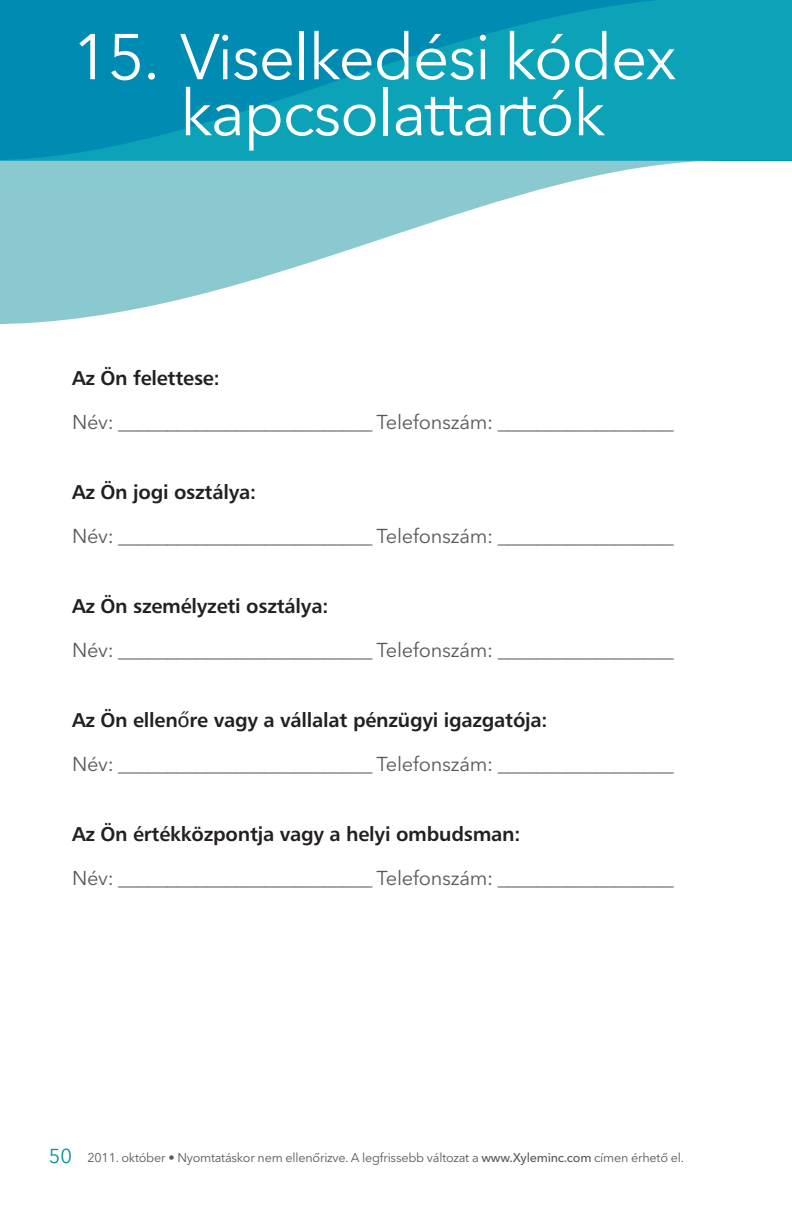
<style>
.page{position:relative;width:792px;height:1224px;background:#fff}
.page>*{position:absolute;margin:0;border:0;box-sizing:border-box;transform-origin:0 0}
.t1{font:64px/56px "Avenir Next LT Com";letter-spacing:-.025em;color:#fff;text-align:center}
.t2{font:20px "Avenir Next LT Com";letter-spacing:-.01em;color:#57585a}
.t3{font:20px "Humanist 777 BT Bold B";letter-spacing:-.01em;color:#231f20}
.t4{font:12.6px "Avenir Next LT Com";letter-spacing:-.015em;color:#57585a}
.s1{font-family:"Lucida Grande"}
.s2{font-size:20px;color:#00939e}
.s3{font-weight:500}
</style>
<div class="page">
<svg style="left:0;top:160px;width:792px;height:164px"></svg>
<svg style="left:0;top:0;width:792px;height:160px;background:#0698b5"></svg>
<h1 class="t1" style="left:72px;top:29px;width:606px">15. Viselkedési kódex kapcsolattartók</h1>
<p class="t3" style="left:72px;top:370px;width:149px">Az Ön felettese:</p>
<p class="t2" style="left:72px;top:410px;width:603px">Név: __________________________ Telefonszám: __________________</p>
<p class="t3" style="left:72px;top:484px;width:186px">Az Ön jogi osztálya:</p>
<p class="t2" style="left:72px;top:524px;width:603px">Név: __________________________ Telefonszám: __________________</p>
<p class="t3" style="left:72px;top:598px;width:258px">Az Ön személyzeti osztálya:</p>
<p class="t2" style="left:72px;top:638px;width:603px">Név: __________________________ Telefonszám: __________________</p>
<p class="t3" style="left:72px;top:712px;width:477px">Az Ön ellen<span class="s1">ő</span>re vagy a vállalat pénzügyi igazgatója:</p>
<p class="t2" style="left:72px;top:752px;width:603px">Név: __________________________ Telefonszám: __________________</p>
<p class="t3" style="left:72px;top:826px;width:450px">Az Ön értékközpontja vagy a helyi ombudsman:</p>
<p class="t2" style="left:72px;top:866px;width:603px">Név: __________________________ Telefonszám: __________________</p>
<p class="t4" style="left:49px;top:1150px;width:637px"><span class="s2">50</span> 2011. október • Nyomtatáskor nem ellenőrizve. A legfrissebb változat a <span class="s3">www.Xyleminc.com</span> címen érhető el.</p>
</div>
